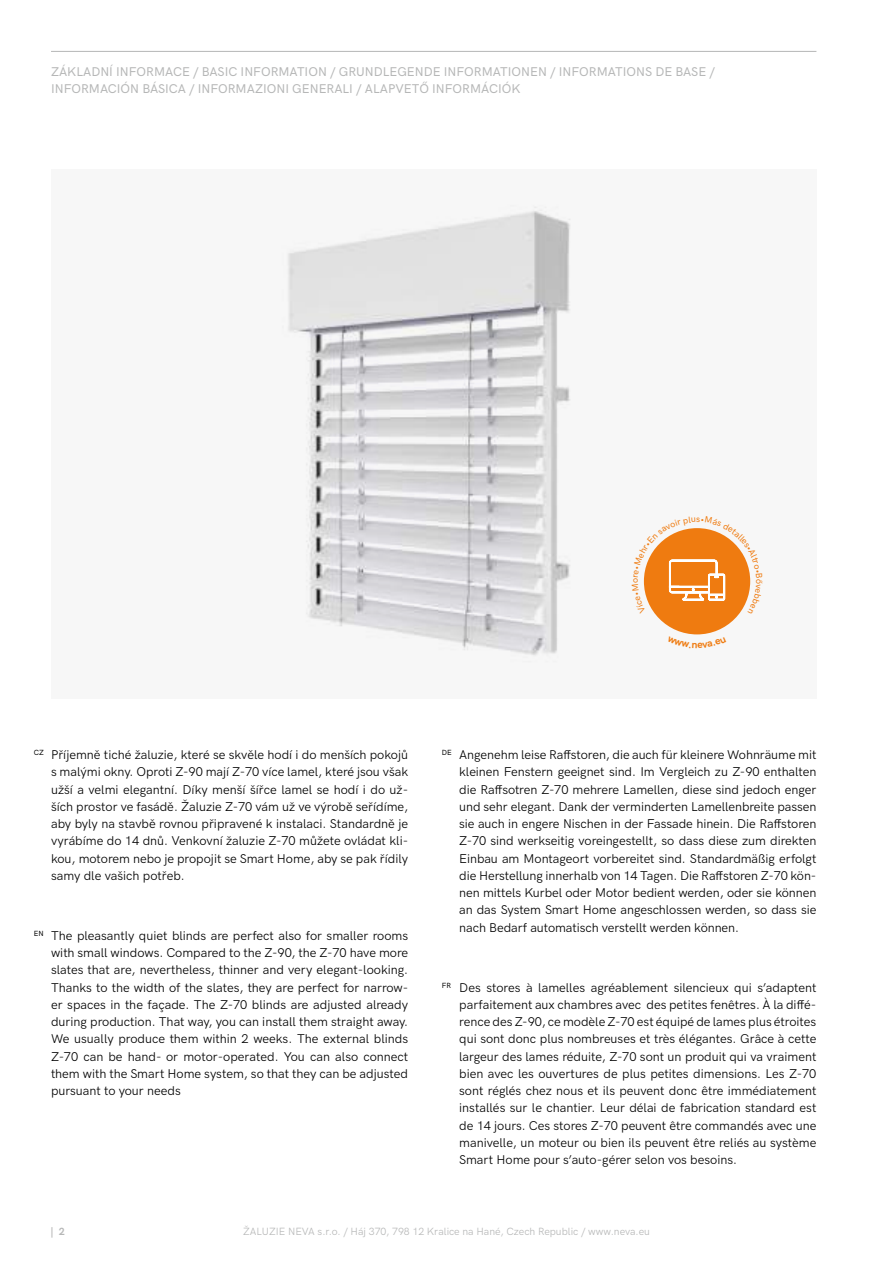
<style>
.page{position:relative;width:893px;height:1263px;background:#fff}
.page>*{position:absolute;margin:0;border:0;box-sizing:border-box;transform-origin:0 0}
.t1{font:12.75px/17.2px "HK Grotesk";color:#000;text-align:justify}
.t2{font:500 12.75px/17.2px "HK Grotesk";color:#b6b7b7}
.t3{font:10.5px "HK Grotesk";color:#b6b7b7}
.t4{font:700 10.5px "HK Grotesk";color:#b6b7b7}
.t5{font:500 7.5px "HK Grotesk";color:#000}
</style>
<div class="page">
<hr style="left:51px;top:51px;width:765px;height:1px;background:#b6b7b7">
<div style="left:51px;top:170px;width:764px;height:529px;background:#f7f7f7"></div>
<img style="left:288px;top:207px;width:282px;height:448px">
<div style="left:644px;top:528px;width:106px;height:106px;background:#ef7b10;border-radius:50%"></div>
<svg style="left:643px;top:528px;width:108px;height:86px"></svg>
<p class="t2" style="left:51px;top:62px;width:665px">ZÁKLADNÍ INFORMACE / BASIC INFORMATION / GRUNDLEGENDE INFORMATIONEN / INFORMATIONS DE BASE /<br>INFORMACIÓN BÁSICA / INFORMAZIONI GENERALI / ALAPVETŐ INFORMÁCIÓK</p>
<p class="t1" style="left:51px;top:745px;width:359px">Příjemně tiché žaluzie, které se skvěle hodí i do menších pokojů s malými okny. Oproti Z-90 mají Z-70 více lamel, které jsou však užší a velmi elegantní. Díky menší šířce lamel se hodí i do už&shy;ších prostor ve fasádě. Žaluzie Z-70 vám už ve výrobě seřídíme, aby byly na stavbě rovnou připravené k instalaci. Standardně je vyrábíme do 14 dnů. Venkovní žaluzie Z-70 můžete ovládat kli&shy;kou, motorem nebo je propojit se Smart Home, aby se pak řídily samy dle vašich potřeb.</p>
<p class="t1" style="left:459px;top:745px;width:359px">Angenehm leise Raffstoren, die auch für kleinere Wohnräume mit kleinen Fenstern geeignet sind. Im Vergleich zu Z-90 enthalten die Raffsotren Z-70 mehrere Lamellen, diese sind jedoch enger und sehr elegant. Dank der verminderten Lamellenbreite passen sie auch in engere Nischen in der Fassade hinein. Die Raffstoren Z-70 sind werkseitig voreingestellt, so dass diese zum direkten Einbau am Montageort vorbereitet sind. Standardmäßig erfolgt die Herstellung innerhalb von 14 Tagen. Die Raffstoren Z-70 kön&shy;nen mittels Kurbel oder Motor bedient werden, oder sie können an das System Smart Home angeschlossen werden, so dass sie nach Bedarf automatisch verstellt werden können.</p>
<p class="t1" style="left:51px;top:926px;width:359px">The pleasantly quiet blinds are perfect also for smaller rooms with small windows. Compared to the Z-90, the Z-70 have more slates that are, nevertheless, thinner and very elegant-looking.<br>Thanks to the width of the slates, they are perfect for narrow&shy;er spaces in the façade. The Z-70 blinds are adjusted already during production. That way, you can install them straight away.<br>We usually produce them within 2 weeks. The external blinds Z-70 can be hand- or motor-operated. You can also connect them with the Smart Home system, so that they can be adjusted pursuant to your needs</p>
<p class="t5" style="left:34px;top:747px;width:12px">CZ</p>
<p class="t5" style="left:442px;top:747px;width:11px">DE</p>
<p class="t5" style="left:34px;top:928px;width:11px">EN</p>
<p class="t5" style="left:442px;top:980px;width:11px">FR</p>
<p class="t1" style="left:459px;top:977px;width:359px">Des stores à lamelles agréablement silencieux qui s’adaptent parfaitement aux chambres avec des petites fenêtres. À la diffé&shy;rence des Z-90, ce modèle Z-70 est équipé de lames plus étroites qui sont donc plus nombreuses et très élégantes. Grâce à cette largeur des lames réduite, Z-70 sont un produit qui va vraiment bien avec les ouvertures de plus petites dimensions. Les Z-70 sont réglés chez nous et ils peuvent donc être immédiatement installés sur le chantier. Leur délai de fabrication standard est de 14 jours. Ces stores Z-70 peuvent être commandés avec une manivelle, un moteur ou bien ils peuvent être reliés au système Smart Home pour s’auto-gérer selon vos besoins.</p>
<p class="t4" style="left:50px;top:1223px;width:16px">| 2</p>
<p class="t3" style="left:243px;top:1223px;width:408px">ŽALUZIE NEVA s.r.o. / Háj 370, 798 12 Kralice na Hané, Czech Republic / www.neva.eu</p>
</div>
